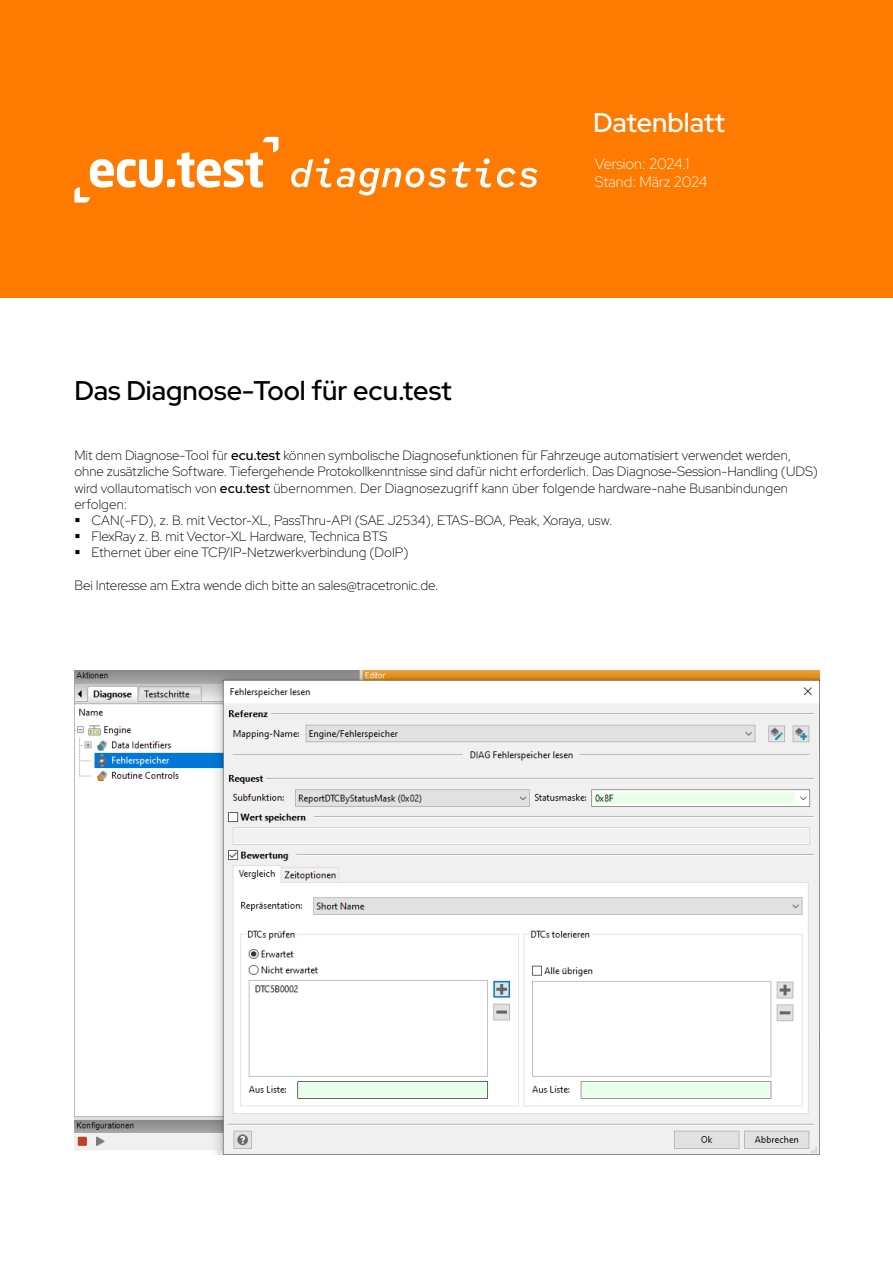
<style>
.page{position:relative;width:893px;height:1263px;background:#fff}
.page>*{position:absolute;margin:0;border:0;box-sizing:border-box;transform-origin:0 0}
.t1{font:600 27px "Red Hat Display";color:#000}
.t2{font:600 27px "Red Hat Display";color:#fff}
.t3{font:300 15px/18px "Red Hat Display";color:#fff}
.t4{font:300 13.5px "Red Hat Display";color:#000}
.s1{font-weight:500}
</style>
<div class="page">
<div style="left:0;top:0;width:893px;height:298px;background:#fe7a00"></div>
<svg style="left:291px;top:158px;width:40px;height:29px"></svg>
<svg style="left:337px;top:168px;width:109px;height:27px"></svg>
<svg style="left:452px;top:158px;width:39px;height:29px"></svg>
<svg style="left:497px;top:168px;width:40px;height:19px"></svg>
<svg style="left:74px;top:137px;width:204px;height:66px"></svg>
<img style="left:74px;top:670px;width:746px;height:484px">
<h1 class="t1" style="left:74px;top:372px;width:379px">Das Diagnose-Tool für ecu.test</h1>
<h1 class="t2" style="left:593px;top:105px;width:133px">Datenblatt</h1>
<p class="t3" style="left:595px;top:154px;width:114px">Version: 2024.1<br>Stand: März 2024</p>
<p class="t4" style="left:74px;top:447px;width:718px">Mit dem Diagnose-Tool für <span class="s1">ecu.test</span> können symbolische Diagnosefunktionen für Fahrzeuge automatisiert verwendet werden,</p>
<p class="t4" style="left:74px;top:463px;width:745px">ohne zusätzliche Software. Tiefergehende Protokollkenntnisse sind dafür nicht erforderlich. Das Diagnose-Session-Handling (UDS)</p>
<p class="t4" style="left:74px;top:479px;width:715px">wird vollautomatisch von <span class="s1">ecu.test</span> übernommen. Der Diagnosezugriff kann über folgende hardware-nahe Busanbindungen</p>
<p class="t4" style="left:74px;top:495px;width:54px">erfolgen:</p>
<p class="t4" style="left:91px;top:511px;width:522px">CAN(-FD), z. B. mit Vector-XL, PassThru-API (SAE J2534), ETAS-BOA, Peak, Xoraya, usw.</p>
<p class="t4" style="left:91px;top:528px;width:298px">FlexRay z. B. mit Vector-XL Hardware, Technica BTS</p>
<p class="t4" style="left:91px;top:544px;width:319px">Ethernet über eine TCP/IP-Netzwerkverbindung (DoIP)</p>
<p class="t4" style="left:74px;top:576px;width:365px">Bei Interesse am Extra wende dich bitte an sales@tracetronic.de.</p>
</div>
